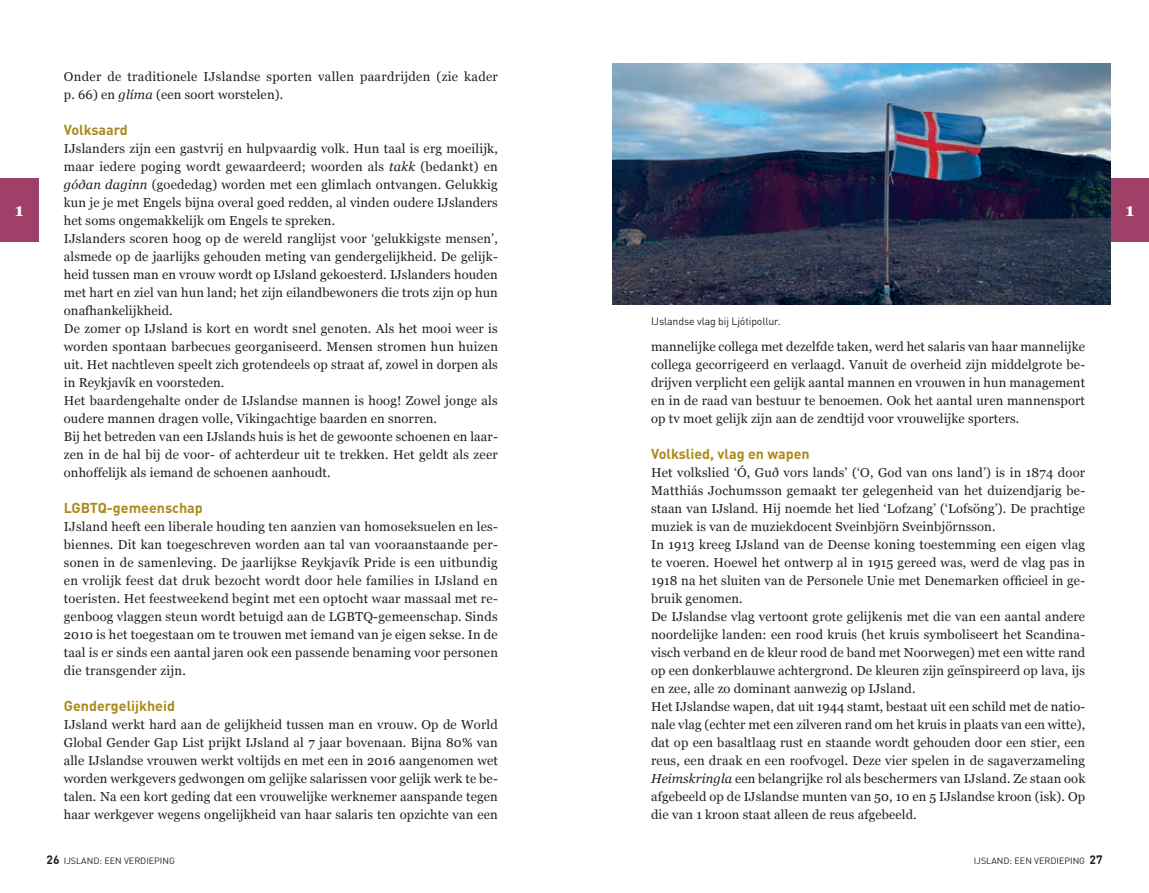
<style>
.page{position:relative;width:1149px;height:893px;background:#fff}
.page>*{position:absolute;margin:0;border:0;box-sizing:border-box;transform-origin:0 0}
.t1{font:700 18px "Georgia";color:#fff}
.t2{font:700 14.25px "DIN Pro";color:#ab8a1b}
.t3{font:12.9px/18px "Georgia";letter-spacing:.01em;color:#231f20}
.t4{font:700 12px "DIN Round Offc";color:#231f20}
.t5{font:10.5px "DIN Pro";letter-spacing:-.01em;color:#231f20}
.t6{font:9px "DIN Round Offc";color:#231f20}
.s1{font-style:italic}
.s2{font-weight:700;font-size:12px}
</style>
<div class="page">
<div style="left:1110px;top:179px;width:38px;height:63px;background:#9e4067"></div>
<div style="left:0;top:179px;width:38px;height:63px;background:#9e4067"></div>
<img style="left:612px;top:64px;width:498px;height:240px">
<p class="t3" style="left:64px;top:68px;width:435px">Onder de traditionele IJslandse sporten vallen paardrijden (zie kader p. 66) en <span class="s1">glíma</span> (een soort worstelen).</p>
<p class="t2" style="left:64px;top:118px;width:66px">Volksaard</p>
<p class="t3" style="left:64px;top:140px;width:435px">IJslanders zijn een gastvrij en hulpvaardig volk. Hun taal is erg moeilijk, maar iedere poging wordt gewaardeerd; woorden als <span class="s1">takk</span> (bedankt) en <span class="s1">góðan daginn</span> (goededag) worden met een glimlach ontvangen. Gelukkig kun je je met Engels bijna overal goed redden, al vinden oudere IJslanders het soms ongemakkelijk om Engels te spreken.<br>IJslanders scoren hoog op de wereld ranglijst voor ‘gelukkigste mensen’, alsmede op de jaarlijks gehouden meting van gendergelijkheid. De gelijk&shy;heid tussen man en vrouw wordt op IJsland gekoesterd. IJslanders houden met hart en ziel van hun land; het zijn eilandbewoners die trots zijn op hun onafhankelijkheid.<br>De zomer op IJsland is kort en wordt snel genoten. Als het mooi weer is worden spontaan barbecues georganiseerd. Mensen stromen hun huizen uit. Het nachtleven speelt zich grotendeels op straat af, zowel in dorpen als in Reykjavík en voorsteden.<br>Het baardengehalte onder de IJslandse mannen is hoog! Zowel jonge als oudere mannen dragen volle, Vikingachtige baarden en snorren.<br>Bij het betreden van een IJslands huis is het de gewoonte schoenen en laar&shy;zen in de hal bij de voor- of achterdeur uit te trekken. Het geldt als zeer onhoffelijk als iemand de schoenen aanhoudt.</p>
<p class="t2" style="left:64px;top:496px;width:140px">LGBTQ-gemeenschap</p>
<p class="t3" style="left:64px;top:518px;width:435px;text-align:justify">IJsland heeft een liberale houding ten aanzien van homoseksuelen en les&shy;biennes. Dit kan toegeschreven worden aan tal van vooraanstaande per&shy;sonen in de samenleving. De jaarlijkse Reykjavík Pride is een uitbundig en vrolijk feest dat druk bezocht wordt door hele families in IJsland en toeristen. Het feestweekend begint met een optocht waar massaal met re&shy;genboog vlaggen steun wordt betuigd aan de LGBTQ-gemeenschap. Sinds 2010 is het toegestaan om te trouwen met iemand van je eigen sekse. In de taal is er sinds een aantal jaren ook een passende benaming voor personen die transgender zijn.</p>
<p class="t2" style="left:64px;top:694px;width:113px">Gendergelijkheid</p>
<p class="t3" style="left:64px;top:716px;width:435px;text-align:justify">IJsland werkt hard aan de gelijkheid tussen man en vrouw. Op de World Global Gender Gap List prijkt IJsland al 7 jaar bovenaan. Bijna 80% van alle IJslandse vrouwen werkt voltijds en met een in 2016 aangenomen wet worden werkgevers gedwongen om gelijke salarissen voor gelijk werk te be&shy;talen. Na een kort geding dat een vrouwelijke werknemer aanspande tegen haar werkgever wegens ongelijkheid van haar salaris ten opzichte van een</p>
<h1 class="t1" style="left:15px;top:198px;width:10px">1</h1>
<h1 class="t1" style="left:1124px;top:198px;width:10px">1</h1>
<p class="t5" style="left:651px;top:313px;width:131px">IJslandse vlag bij Ljótipollur.</p>
<p class="t3" style="left:651px;top:338px;width:435px;text-align:justify">mannelijke collega met dezelfde taken, werd het salaris van haar mannelijke collega gecorrigeerd en verlaagd. Vanuit de overheid zijn middelgrote be&shy;drijven verplicht een gelijk aantal mannen en vrouwen in hun management en in de raad van bestuur te benoemen. Ook het aantal uren mannensport op tv moet gelijk zijn aan de zendtijd voor vrouwelijke sporters.</p>
<p class="t2" style="left:651px;top:442px;width:160px">Volkslied, vlag en wapen</p>
<p class="t3" style="left:651px;top:464px;width:435px">Het volkslied ‘Ó, Guð vors lands’ (‘O, God van ons land’) is in 1874 door Matthiás Jochumsson gemaakt ter gelegenheid van het duizendjarig be&shy;staan van IJsland. Hij noemde het lied ‘Lofzang’ (‘Lofsöng’). De prachtige muziek is van de muziekdocent Sveinbjörn Sveinbjörnsson.<br>In 1913 kreeg IJsland van de Deense koning toestemming een eigen vlag te voeren. Hoewel het ontwerp al in 1915 gereed was, werd de vlag pas in 1918 na het sluiten van de Personele Unie met Denemarken officieel in ge&shy;bruik genomen.<br>De IJslandse vlag vertoont grote gelijkenis met die van een aantal andere noordelijke landen: een rood kruis (het kruis symboliseert het Scandina&shy;visch verband en de kleur rood de band met Noorwegen) met een witte rand op een donkerblauwe achtergrond. De kleuren zijn geïnspireerd op lava, ijs en zee, alle zo dominant aanwezig op IJsland.<br>Het IJslandse wapen, dat uit 1944 stamt, bestaat uit een schild met de natio&shy;nale vlag (echter met een zilveren rand om het kruis in plaats van een witte), dat op een basaltlaag rust en staande wordt gehouden door een stier, een reus, een draak en een roofvogel. Deze vier spelen in de sagaverzameling <span class="s1">Heimskringla</span> een belangrijke rol als beschermers van IJsland. Ze staan ook afgebeeld op de IJslandse munten van 50, 10 en 5 IJslandse kroon (isk). Op die van 1 kroon staat alleen de reus afgebeeld.</p>
<p class="t6" style="left:46px;top:855px;width:130px"><span class="s2">26</span> IJSLAND: EEN VERDIEPING</p>
<p class="t4" style="left:1089px;top:852px;width:15px">27</p>
<p class="t6" style="left:973px;top:855px;width:113px">IJSLAND: EEN VERDIEPING</p>
</div>
